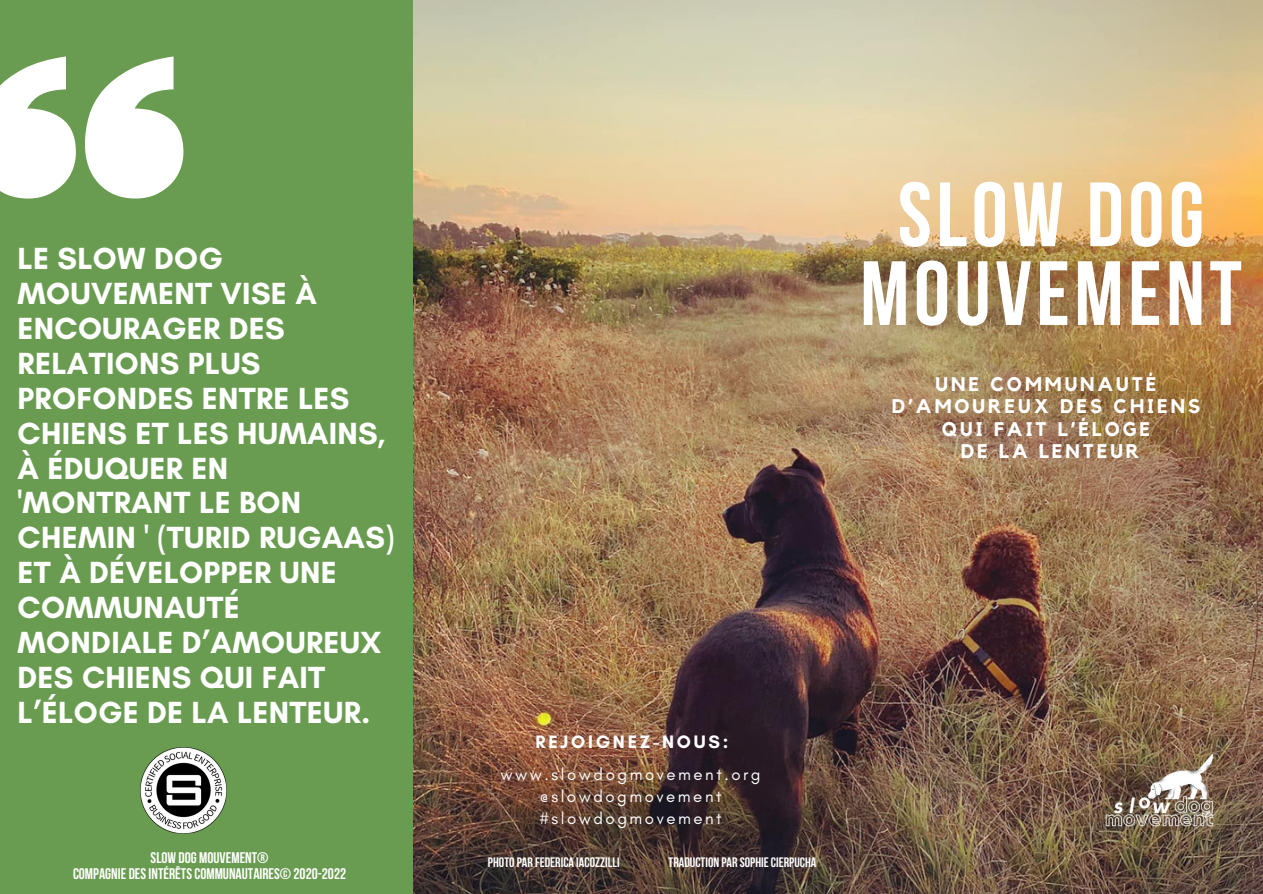
<style>
.page{position:relative;width:1263px;height:894px;background:#fff}
.page>*{position:absolute;margin:0;border:0;box-sizing:border-box;transform-origin:0 0}
.t1{font:700 90.9px/78.8px "Bebas Neue";letter-spacing:.05em;color:#fff;text-align:center}
.t2{font:700 31.2px/34.8px "Glacial Indifference";letter-spacing:.01em;color:#fff}
.t3{font:700 19.65px/22.5px "Kollektif";letter-spacing:.15em;color:#fff;text-align:center}
.t4{font:700 18.3px "Glacial Indifference";letter-spacing:.15em;color:#fff}
.t5{font:16.8px/22px "Glacial Indifference";letter-spacing:.15em;color:#fff;text-align:center}
.t6{font:700 15.3px/15.8px "Bebas Neue";color:#fff;text-align:center}
.t7{font:700 13.65px "Bebas Neue";color:#fff}
</style>
<div class="page">
<div style="left:0;top:0;width:1263px;height:893px;background:#699c50"></div>
<img style="left:413px;top:0;width:850px;height:893px">
<svg style="left:0;top:56px;width:183px;height:142px"></svg>
<img style="left:1097px;top:730px;width:120px;height:119px;border-radius:7px">
<img style="left:140px;top:747px;width:87px;height:86px;border-radius:5px">
<p class="t2" style="left:18px;top:241px;width:378px">LE SLOW DOG<br>MOUVEMENT VISE À<br>ENCOURAGER DES<br>RELATIONS PLUS<br>PROFONDES ENTRE LES<br>CHIENS ET LES HUMAINS,<br>À ÉDUQUER EN 'MONTRANT LE BON<br>CHEMIN ' (TURID RUGAAS)<br>ET À DÉVELOPPER UNE<br>COMMUNAUTÉ<br>MONDIALE D’AMOUREUX<br>DES CHIENS QUI FAIT<br>L’ÉLOGE DE LA LENTEUR.</p>
<p class="t4" style="left:536px;top:730px;width:194px">REJOIGNEZ-NOUS:</p>
<p class="t5" style="left:500px;top:762px;width:262px">www.slowdogmovement.org @slowdogmovement #slowdogmovement</p>
<p class="t6" style="left:73px;top:850px;width:275px">SLOW DOG MOUVEMENT®<br>COMPAGNIE DESINTÉRÊTSCOMMUNAUTAIRES© 2020-2022</p>
<p class="t7" style="left:488px;top:857px;width:133px">PHOTOPAR FEDERICA IACOZZILLI</p>
<p class="t7" style="left:668px;top:857px;width:150px">TRADUCTION PAR SOPHIECIERPUCHA</p>
<h1 class="t1" style="left:860px;top:184px;width:383px">SLOW DOG<br>MOUVEMENT</h1>
<p class="t3" style="left:892px;top:373px;width:310px">UNE COMMUNAUTÉ<br>D’AMOUREUX DES CHIENS<br>QUI FAIT L’ÉLOGE<br>DE LA LENTEUR</p>
</div>
